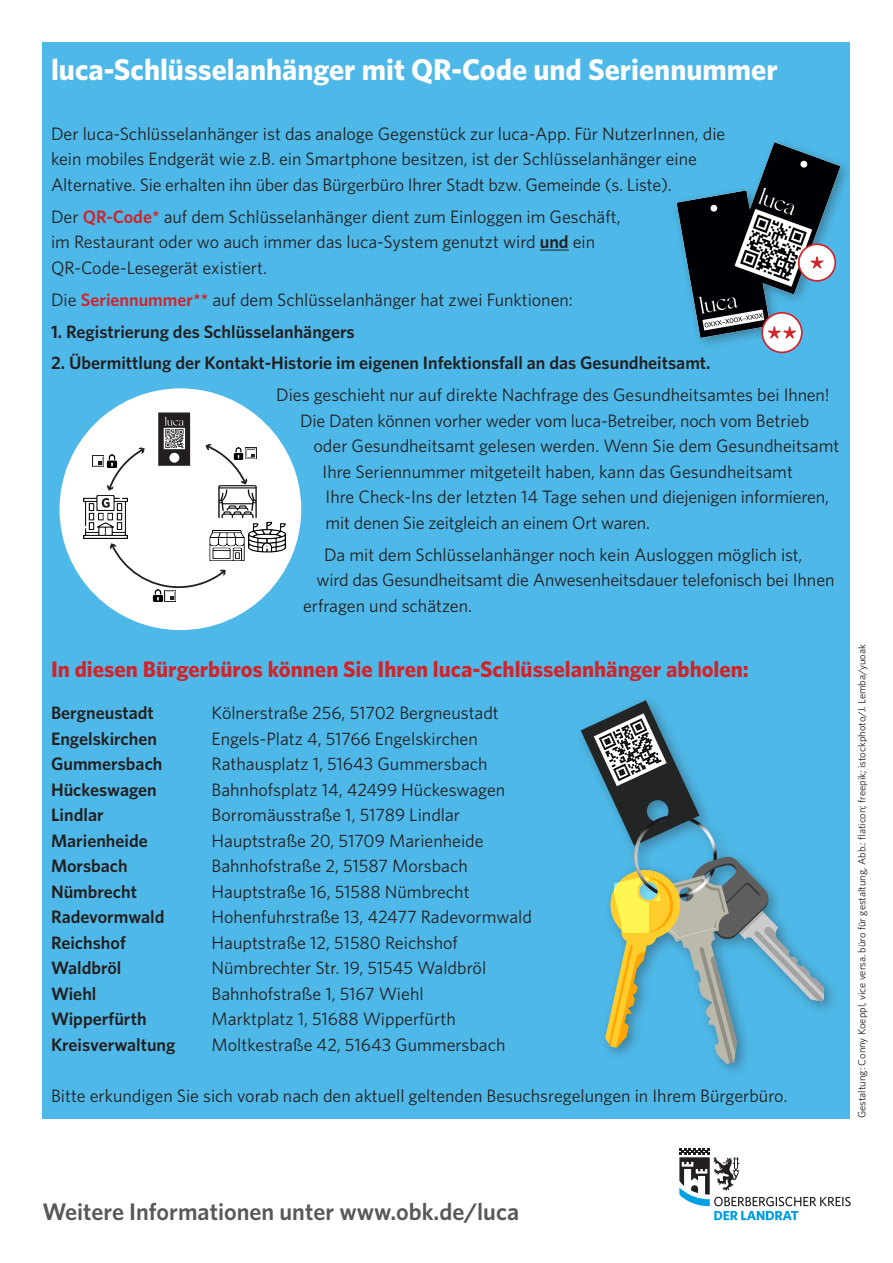
<style>
.page{position:relative;width:893px;height:1263px;background:#fff}
.page>*{position:absolute;margin:0;border:0;box-sizing:border-box;transform-origin:0 0}
.t1{font:700 30px "Whitney";color:#fff}
.t2{font:600 24px "Whitney";color:#57585a}
.t3{font:700 22.5px "Whitney";color:#d1232a}
.t4{font:18px/25.5px "Whitney";color:#231f20}
.t5{font:600 18px "Whitney";color:#231f20}
.t6{font:10.5px "Whitney";color:#231f20}
.s1{font-weight:600;color:#d1232a}
.s2{font-weight:600}
</style>
<div class="page">
<div style="left:43px;top:43px;width:807px;height:1076px;background:#4eb9e9"></div>
<svg style="left:540px;top:250px;width:29px;height:1px"></svg>
<img style="left:676px;top:142px;width:171px;height:212px">
<div style="left:762px;top:313px;width:40px;height:39px;background:#fff;border-radius:50%"></div>
<div style="left:761px;top:312px;width:42px;height:41px;border:2px solid #d1232a;border-radius:50%"></div>
<svg style="left:768px;top:327px;width:28px;height:12px"></svg>
<div style="left:799px;top:244px;width:36px;height:37px;background:#fff;border-radius:50%"></div>
<div style="left:798px;top:243px;width:38px;height:39px;border:2px solid #d1232a;border-radius:50%"></div>
<svg style="left:811px;top:256px;width:12px;height:13px"></svg>
<svg style="left:581px;top:700px;width:243px;height:364px"></svg>
<div style="left:60px;top:388px;width:241px;height:242px;background:#fff;border-radius:50%"></div>
<svg style="left:158px;top:412px;width:32px;height:54px"></svg>
<div style="left:245px;top:447px;width:12px;height:12px;background:#231f20"></div>
<div style="left:246px;top:448px;width:10px;height:10px;border:1px solid #fff"></div>
<svg style="left:205px;top:444px;width:49px;height:40px"></svg>
<div style="left:92px;top:455px;width:12px;height:12px;background:#231f20"></div>
<div style="left:93px;top:456px;width:10px;height:10px;border:1px solid #fff"></div>
<svg style="left:95px;top:447px;width:50px;height:44px"></svg>
<img style="left:218px;top:484px;width:39px;height:35px">
<svg style="left:110px;top:530px;width:175px;height:72px"></svg>
<img style="left:248px;top:521px;width:37px;height:35px">
<img style="left:84px;top:495px;width:44px;height:44px">
<div style="left:98px;top:496px;width:15px;height:13px;background:#fff"></div>
<svg style="left:102px;top:498px;width:8px;height:10px"></svg>
<svg style="left:679px;top:1148px;width:172px;height:72px"></svg>
<p class="t1" style="left:51px;top:50px;width:728px">luca-Schlüsselanhänger mit QR-Code und Seriennummer</p>
<p class="t4" style="left:51px;top:120px;width:676px">Der luca-Schlüsselanhänger ist das analoge Gegenstück zur luca-App. Für NutzerInnen, die kein mobiles Endgerät wie z.B. ein Smartphone besitzen, ist der Schlüsselanhänger eine<br>Alternative. Sie erhalten ihn über das Bürgerbüro Ihrer Stadt bzw. Gemeinde (s. Liste).</p>
<p class="t4" style="left:51px;top:203px;width:571px">Der <span class="s1">QR-Code*</span> auf dem Schlüsselanhänger dient zum Einloggen im Geschäft, im Restaurant oder wo auch immer das luca-System genutzt wird <span class="s2">und</span> ein<br>QR-Code-Lesegerät existiert.</p>
<p class="t4" style="left:51px;top:286px;width:523px">Die <span class="s1">Seriennummer**</span> auf dem Schlüsselanhänger hat zwei Funktionen:</p>
<p class="t5" style="left:51px;top:319px;width:305px">1. Registrierung des Schlüsselanhängers</p>
<p class="t5" style="left:51px;top:351px;width:661px">2. Übermittlung der Kontakt-Historie im eigenen Infektionsfall an das Gesundheitsamt.</p>
<p class="t4" style="left:276px;top:382px;width:555px">Dies geschieht nur auf direkte Nachfrage des Gesundheitsamtes bei Ihnen!</p>
<p class="t4" style="left:300px;top:407px;width:511px">Die Daten können vorher weder vom luca-Betreiber, noch vom Betrieb</p>
<p class="t4" style="left:314px;top:433px;width:527px">oder Gesundheitsamt gelesen werden. Wenn Sie dem Gesundheitsamt</p>
<p class="t4" style="left:323px;top:458px;width:472px">Ihre Seriennummer mitgeteilt haben, kann das Gesundheitsamt</p>
<p class="t4" style="left:326px;top:484px;width:505px">Ihre Check-Ins der letzten 14 Tage sehen und diejenigen informieren,</p>
<p class="t4" style="left:326px;top:509px;width:326px">mit denen Sie zeitgleich an einem Ort waren.</p>
<p class="t4" style="left:324px;top:541px;width:480px">Da mit dem Schlüsselanhänger noch kein Ausloggen möglich ist,</p>
<p class="t4" style="left:317px;top:567px;width:519px">wird das Gesundheitsamt die Anwesenheitsdauer telefonisch bei Ihnen</p>
<p class="t4" style="left:303px;top:592px;width:171px">erfragen und schätzen.</p>
<p class="t3" style="left:51px;top:654px;width:699px">In diesen Bürgerbüros können Sie Ihren luca-Schlüsselanhänger abholen:</p>
<p class="t5" style="left:51px;top:701px;width:104px">Bergneustadt</p>
<p class="t4" style="left:212px;top:700px;width:289px">Kölnerstraße 256, 51702 Bergneustadt</p>
<p class="t5" style="left:51px;top:727px;width:108px">Engelskirchen</p>
<p class="t4" style="left:212px;top:725px;width:268px">Engels-Platz 4, 51766 Engelskirchen</p>
<p class="t5" style="left:51px;top:752px;width:113px">Gummersbach</p>
<p class="t4" style="left:212px;top:751px;width:278px">Rathausplatz 1, 51643 Gummersbach</p>
<p class="t5" style="left:51px;top:778px;width:107px">Hückeswagen</p>
<p class="t4" style="left:212px;top:776px;width:295px">Bahnhofsplatz 14, 42499 Hückeswagen</p>
<p class="t5" style="left:51px;top:803px;width:54px">Lindlar</p>
<p class="t4" style="left:212px;top:802px;width:250px">Borromäusstraße 1, 51789 Lindlar</p>
<p class="t5" style="left:51px;top:829px;width:98px">Marienheide</p>
<p class="t4" style="left:212px;top:827px;width:274px">Hauptstraße 20, 51709 Marienheide</p>
<p class="t5" style="left:51px;top:854px;width:78px">Morsbach</p>
<p class="t4" style="left:212px;top:853px;width:258px">Bahnhofstraße 2, 51587 Morsbach</p>
<p class="t5" style="left:51px;top:880px;width:88px">Nümbrecht</p>
<p class="t4" style="left:212px;top:878px;width:260px">Hauptstraße 16, 51588 Nümbrecht</p>
<p class="t5" style="left:51px;top:905px;width:115px">Radevormwald</p>
<p class="t4" style="left:212px;top:904px;width:322px">Hohenfuhrstraße 13, 42477 Radevormwald</p>
<p class="t5" style="left:51px;top:931px;width:76px">Reichshof</p>
<p class="t4" style="left:212px;top:929px;width:248px">Hauptstraße 12, 51580 Reichshof</p>
<p class="t5" style="left:51px;top:956px;width:72px">Waldbröl</p>
<p class="t4" style="left:212px;top:955px;width:276px">Nümbrechter Str. 19, 51545 Waldbröl</p>
<p class="t5" style="left:51px;top:982px;width:47px">Wiehl</p>
<p class="t4" style="left:212px;top:980px;width:214px">Bahnhofstraße 1, 5167 Wiehl</p>
<p class="t5" style="left:51px;top:1007px;width:97px">Wipperfürth</p>
<p class="t4" style="left:212px;top:1006px;width:246px">Marktplatz 1, 51688 Wipperfürth</p>
<p class="t5" style="left:51px;top:1033px;width:126px">Kreisverwaltung</p>
<p class="t4" style="left:212px;top:1031px;width:295px">Moltkestraße 42, 51643 Gummersbach</p>
<p class="t4" style="left:51px;top:1082px;width:738px">Bitte erkundigen Sie sich vorab nach den aktuell geltenden Besuchsregelungen in Ihrem Bürgerbüro.</p>
<p class="t6" style="left:855px;top:1118px;width:475px;rotate:-90deg">Gestaltung: Conny Koeppl, vice versa. büro für gestaltung, Abb.: flaticon; freepik; istockphoto/J. Lemba/yuoak</p>
<p class="t2" style="left:43px;top:1196px;width:478px">Weitere Informationen unter www.obk.de/luca</p>
</div>
